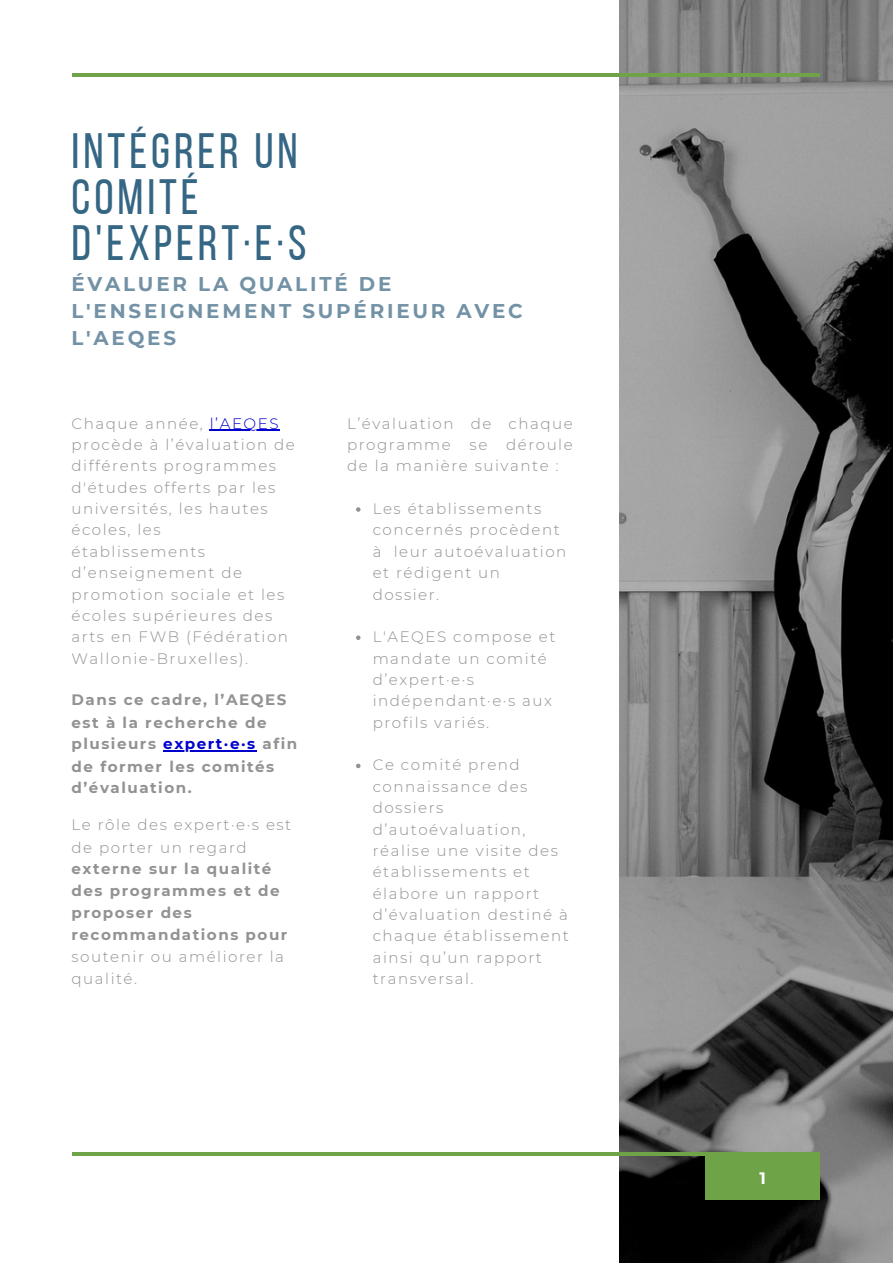
<style>
.page{position:relative;width:893px;height:1264px;background:#fff}
.page>*{position:absolute;margin:0;border:0;box-sizing:border-box;transform-origin:0 0}
.t1{font:49.5px/46px "Bebas Neue";letter-spacing:.08em;color:#356684}
.t2{font:700 19.8px/27px "Montserrat";letter-spacing:.14em;color:#7392a5}
.t3{font:700 16.5px "Montserrat";color:#fff}
.t4{font:300 15.15px/21.3px "Montserrat";letter-spacing:.1em;color:#929292}
.t5{font:700 15.15px/21.9px "Montserrat";letter-spacing:.1em;color:#929292}
.s1{color:#00c}
</style>
<div class="page">
<img style="left:620px;top:0;width:272px;height:1262px">
<hr style="left:72px;top:73px;width:748px;height:4px;background:#6fa347">
<div style="left:704px;top:1144px;width:115px;height:62px;background:#6fa347"></div>
<svg style="left:72px;top:1144px;width:748px;height:20px"></svg>
<hr style="left:210px;top:429px;width:70px;height:2px;background:#00c">
<hr style="left:163px;top:750px;width:94px;height:1px;background:#00c">
<svg style="left:356px;top:507px;width:4px;height:5px"></svg>
<svg style="left:356px;top:635px;width:4px;height:5px"></svg>
<svg style="left:356px;top:763px;width:4px;height:5px"></svg>
<h1 class="t1" style="left:72px;top:132px;width:236px">INTÉGRER UN<br>COMITÉ<br>D'EXPERT·E·S</h1>
<h2 class="t2" style="left:72px;top:270px;width:452px">ÉVALUER LA QUALITÉ DE<br>L'ENSEIGNEMENT SUPÉRIEUR AVEC<br>L'AEQES</h2>
<p class="t4" style="left:72px;top:412px;width:225px">Chaque année, <span class="s1">l’AEQES </span>procède à l’évaluation de différents programmes d'études offerts par les universités, les hautes écoles, les établissements d’enseignement de promotion sociale et les écoles supérieures des arts en FWB (Fédération<br>Wallonie-Bruxelles).</p>
<p class="t5" style="left:72px;top:688px;width:227px">Dans ce cadre, l’AEQES est à la recherche de plusieurs <span class="s1">expert·e·s</span> afin de former les comités d’évaluation.</p>
<p class="t4" style="left:72px;top:813px;width:221px;line-height:22.5px">Le rôle des expert·e·s est de porter un regard</p>
<p class="t5" style="left:72px;top:857px;width:217px">externe sur la qualité des programmes et de proposer des recommandations pour</p>
<p class="t4" style="left:72px;top:944px;width:214px;line-height:22.5px">soutenir ou améliorer la qualité.</p>
<p class="t4" style="left:347px;top:412px;width:227px;text-align:justify">L’évaluation de chaque programme se déroule de la manière suivante :</p>
<p class="t4" style="left:372px;top:498px;width:195px">Les établissements concernés procèdent à leur autoévaluation et rédigent un dossier.</p>
<p class="t4" style="left:372px;top:626px;width:184px">L'AEQES compose et mandate un comité d’expert·e·s indépendant·e·s aux profils variés.</p>
<p class="t4" style="left:372px;top:754px;width:197px">Ce comité prend connaissance des dossiers d’autoévaluation, réalise une visite des établissements et élabore un rapport d’évaluation destiné à chaque établissement ainsi qu’un rapport transversal.</p>
<p class="t3" style="left:759px;top:1167px;width:8px">1</p>
</div>
